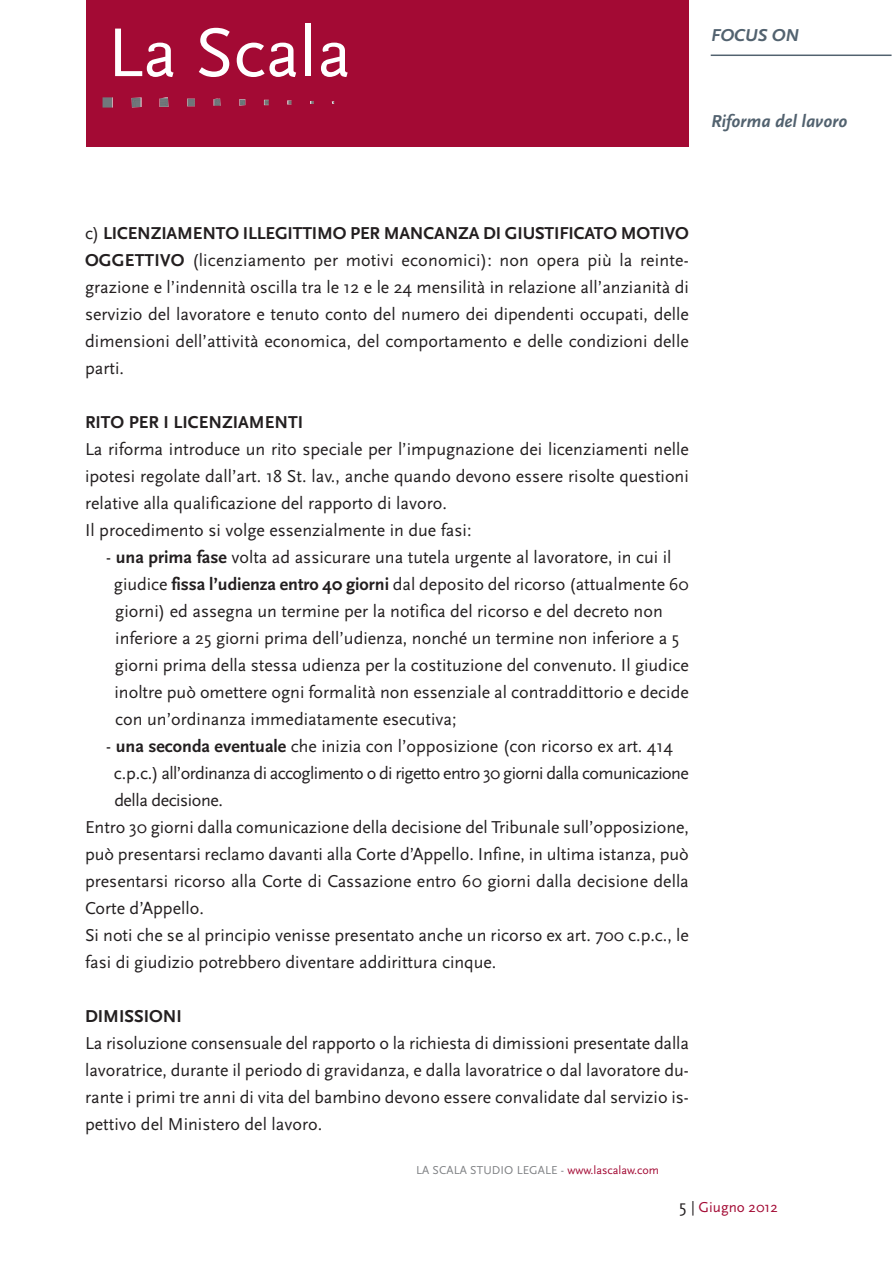
<style>
.page{position:relative;width:893px;height:1263px;background:#fff}
.page>*{position:absolute;margin:0;border:0;box-sizing:border-box;transform-origin:0 0}
.t1{font:72px "Scala Sans";color:#fff}
.t2{font:18px/27px "Scala Sans";color:#231f20;text-align:justify}
.t3{font:18px "Scala Sans";letter-spacing:-.035em;color:#231f20}
.t4{font:700 18px "Scala Sans";color:#231f20}
.t5{font:italic 700 18px "Scala Sans";color:#52626f}
.t6{font:18px "Scala Sans";letter-spacing:-.025em;color:#231f20}
.t7{font:15px "Scala Sans";color:#a30a34}
.t8{font:12px "Scala Sans";letter-spacing:.01em;color:#808285}
.s1{font-weight:700}
.s2{color:#a30a34}
.s3{font-size:18px;color:#231f20}
.s4{color:#231f20}
</style>
<div class="page">
<div style="left:86px;top:0;width:603px;height:147px;background:#a30a34"></div>
<hr style="left:711px;top:55px;width:180px;height:1px;background:#52626f">
<img style="left:103px;top:97px;width:231px;height:11px">
<h1 class="t1" style="left:107px;top:14px;width:246px">La Scala</h1>
<p class="t5" style="left:711px;top:25px;width:90px">FOCUS ON</p>
<p class="t5" style="left:711px;top:111px;width:138px">Riforma del lavoro</p>
<p class="t2" style="left:85px;top:220px;width:605px">c) <span class="s1">LICENZIAMENTO ILLEGITTIMO PER MANCANZA DI GIUSTIFICATO MOTIVO OGGETTIVO</span> (licenziamento per motivi economici): non opera più la reinte&shy;grazione e l’indennità oscilla tra le 12 e le 24 mensilità in relazione all’anzianità di servizio del lavoratore e tenuto conto del numero dei dipendenti occupati, delle dimensioni dell’attività economica, del comportamento e delle condizioni delle parti.</p>
<p class="t4" style="left:85px;top:412px;width:220px">RITO PER I LICENZIAMENTI</p>
<p class="t2" style="left:85px;top:436px;width:605px;text-align:left">La riforma introduce un rito speciale per l’impugnazione dei licenziamenti nelle ipotesi regolate dall’art. 18 St. lav., anche quando devono essere risolte questioni relative alla qualificazione del rapporto di lavoro.<br>Il procedimento si volge essenzialmente in due fasi:</p>
<p class="t2" style="left:114px;top:544px;width:576px;text-align:left;text-indent:-8px">- <span class="s1">una prima fase</span> volta ad assicurare una tutela urgente al lavoratore, in cui il giudice <span class="s1">fissa l’udienza entro 40 giorni</span> dal deposito del ricorso (attualmente 60 giorni) ed assegna un termine per la notifica del ricorso e del decreto non inferiore a 25 giorni prima dell’udienza, nonché un termine non inferiore a 5 giorni prima della stessa udienza per la costituzione del convenuto. Il giudice inoltre può omettere ogni formalità non essenziale al contraddittorio e decide con un’ordinanza immediatamente esecutiva;</p>
<p class="t2" style="left:106px;top:733px;width:568px">- <span class="s1">una seconda eventuale</span> che inizia con l’opposizione (con ricorso ex art. 414</p>
<p class="t3" style="left:114px;top:764px;width:576px">c.p.c.) all’ordinanza di accoglimento o di rigetto entro 30 giorni dalla comunicazione</p>
<p class="t6" style="left:114px;top:791px;width:110px">della decisione.</p>
<p class="t2" style="left:85px;top:814px;width:605px">Entro 30 giorni dalla comunicazione della decisione del Tribunale sull’opposizione,</p>
<p class="t2" style="left:85px;top:841px;width:605px">può presentarsi reclamo davanti alla Corte d’Appello. Infine, in ultima istanza, può</p>
<p class="t2" style="left:85px;top:868px;width:605px">presentarsi ricorso alla Corte di Cassazione entro 60 giorni dalla decisione della</p>
<p class="t2" style="left:85px;top:895px;width:120px">Corte d’Appello.</p>
<p class="t2" style="left:85px;top:922px;width:605px">Si noti che se al principio venisse presentato anche un ricorso ex art. 700 c.p.c., le</p>
<p class="t2" style="left:85px;top:949px;width:413px">fasi di giudizio potrebbero diventare addirittura cinque.</p>
<p class="t4" style="left:85px;top:1006px;width:98px">DIMISSIONI</p>
<p class="t2" style="left:85px;top:1030px;width:605px">La risoluzione consensuale del rapporto o la richiesta di dimissioni presentate dalla lavoratrice, durante il periodo di gravidanza, e dalla lavoratrice o dal lavoratore du&shy;rante i primi tre anni di vita del bambino devono essere convalidate dal servizio is&shy;pettivo del Ministero del lavoro.</p>
<p class="t8" style="left:416px;top:1163px;width:244px">LA SCALA STUDIO LEGALE - <span class="s2">www.lascalaw.com</span></p>
<p class="t7" style="left:679px;top:1199px;width:100px"><span class="s3">5</span> <span class="s4">|</span> Giugno 2012</p>
</div>
